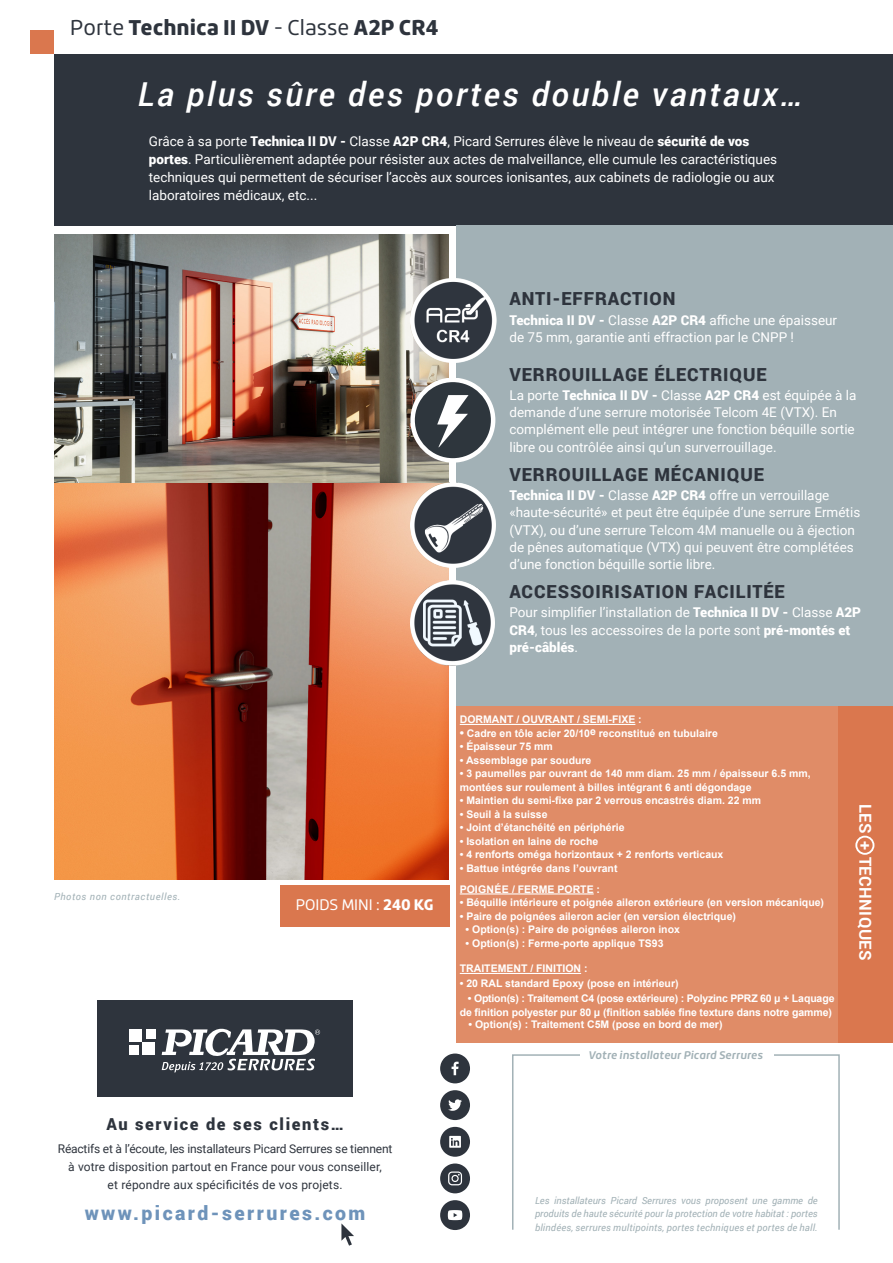
<style>
.page{position:relative;width:893px;height:1263px;background:#fff}
.page>*{position:absolute;margin:0;border:0;box-sizing:border-box;transform-origin:0 0}
.t1{font:italic 500 33px "Roboto";letter-spacing:.075em;color:#fff}
.t2{font:900 21px "Roihu";color:#2e343d}
.t3{font:900 19.5px "Roboto";letter-spacing:.125em;color:#6e93ba}
.t4{font:900 18px "Roboto";letter-spacing:.05em;color:#2e343d}
.t5{font:900 16.5px "Roboto";letter-spacing:.1em;color:#2e343d}
.t6{font:700 16.5px "Roboto";letter-spacing:.025em;color:#fff}
.t7{font:15px "Roihu";color:#fff}
.t8{font:13.5px/17.2px "Roboto";color:#fff}
.t9{font:12px/18px "Roboto";letter-spacing:.01em;color:#2e343d;text-align:center}
.t10{font:italic 700 10.8px "Roihu";letter-spacing:.005em;color:#a2b1b6}
.t11{font:700 10.5px/13.5px "Arial";color:#fff}
.t12{font:italic 9.75px/13.2px "Roboto";letter-spacing:.02em;color:#a2b1b6;text-align:justify}
.t13{font:italic 9.75px "Roboto";letter-spacing:.06em;color:#a2b1b6}
.s1{font-weight:400}
.s2{font-weight:900}
.s3{font-size:12px}
</style>
<div class="page">
<div style="left:54px;top:54px;width:839px;height:172px;background:#2e343d"></div>
<div style="left:512px;top:1054px;width:328px;height:176px;border:2px solid #a2b1b6"></div>
<div style="left:580px;top:1037px;width:193px;height:63px;background:#fff"></div>
<div style="left:30px;top:30px;width:24px;height:24px;background:#da774e"></div>
<svg style="left:341px;top:1223px;width:13px;height:23px"></svg>
<div style="left:97px;top:1001px;width:256px;height:96px;background:#2e343d"></div>
<div style="left:130px;top:1029px;width:12px;height:13px;background:#fff"></div>
<div style="left:146px;top:1029px;width:9px;height:10px;background:#fff"></div>
<div style="left:130px;top:1046px;width:9px;height:9px;background:#fff"></div>
<div style="left:142px;top:1042px;width:13px;height:13px;background:#fff"></div>
<svg style="left:162px;top:1028px;width:158px;height:44px"></svg>
<svg style="left:440px;top:1053px;width:30px;height:30px"></svg>
<svg style="left:440px;top:1090px;width:30px;height:30px"></svg>
<svg style="left:440px;top:1127px;width:30px;height:30px"></svg>
<svg style="left:440px;top:1163px;width:30px;height:30px"></svg>
<svg style="left:440px;top:1200px;width:30px;height:30px"></svg>
<img style="left:54px;top:235px;width:395px;height:644px">
<div style="left:457px;top:226px;width:436px;height:561px;background:#a2b1b6"></div>
<img style="left:411px;top:482px;width:84px;height:85px">
<img style="left:410px;top:580px;width:85px;height:85px">
<img style="left:411px;top:278px;width:85px;height:84px">
<svg style="left:410px;top:379px;width:85px;height:84px"></svg>
<div style="left:457px;top:706px;width:382px;height:337px;background:#e08c67"></div>
<hr style="left:460px;top:724px;width:175px;height:1px;background:#fff">
<hr style="left:460px;top:893px;width:134px;height:1px;background:#fff">
<hr style="left:460px;top:973px;width:121px;height:1px;background:#fff">
<div style="left:838px;top:706px;width:55px;height:337px;background:#da774e"></div>
<div style="left:855px;top:836px;width:19px;height:19px;border:2px solid #fff;border-radius:50%"></div>
<div style="left:280px;top:885px;width:169px;height:41px;background:#da774e"></div>
<p class="t2" style="left:70px;top:16px;width:370px"><span class="s1">Porte</span> Technica II DV <span class="s1">- Classe</span> A2P CR4</p>
<p class="t1" style="left:138px;top:71px;width:666px">La plus sûre des portes double vantaux…</p>
<p class="t8" style="left:149px;top:131px;width:630px;line-height:18px">Grâce à sa porte <span class="s2">Technica II DV -</span> Classe <span class="s2">A2P CR4</span>, Picard Serrures élève le niveau de <span class="s2">sécurité de vos portes</span>. Particulièrement adaptée pour résister aux actes de malveillance, elle cumule les caractéristiques techniques qui permettent de sécuriser l’accès aux sources ionisantes, aux cabinets de radiologie ou aux laboratoires médicaux, etc...</p>
<p class="t13" style="left:54px;top:890px;width:128px">Photos non contractuelles.</p>
<p class="t7" style="left:296px;top:896px;width:139px">POIDS MINI : <span class="s2">240 KG</span></p>
<p class="t5" style="left:106px;top:1113px;width:239px">Au service de ses clients…</p>
<p class="t9" style="left:58px;top:1139px;width:336px">Réactifs et à l’écoute, les installateurs Picard Serrures se tiennent à votre disposition partout en France pour vous conseiller,<br>et répondre aux spécificités de vos projets.</p>
<h3 class="t3" style="left:85px;top:1199px;width:282px">www.picard-serrures.com</h3>
<p class="t4" style="left:509px;top:286px;width:168px">ANTI-EFFRACTION</p>
<p class="t8" style="left:509px;top:311px;width:329px"><span class="s2">Technica II DV -</span> Classe <span class="s2">A2P CR4</span> affiche une épaisseur de 75 mm, garantie anti effraction par le CNPP !</p>
<p class="t4" style="left:509px;top:361px;width:259px">VERROUILLAGE ÉLECTRIQUE</p>
<p class="t8" style="left:509px;top:386px;width:349px">La porte <span class="s2">Technica II DV -</span> Classe <span class="s2">A2P CR4</span> est équipée à la demande d’une serrure motorisée Telcom 4E (VTX). En complément elle peut intégrer une fonction béquille sortie libre ou contrôlée ainsi qu’un surverrouillage.</p>
<p class="t4" style="left:509px;top:461px;width:256px">VERROUILLAGE MÉCANIQUE</p>
<p class="t8" style="left:509px;top:486px;width:352px"><span class="s2">Technica II DV -</span> Classe <span class="s2">A2P CR4</span> offre un verrouillage «haute-sécurité» et peut être équipée d’une serrure Ermétis (VTX), ou d’une serrure Telcom 4M manuelle ou à éjection de pênes automatique (VTX) qui peuvent être complétées d’une fonction béquille sortie libre.</p>
<p class="t4" style="left:509px;top:579px;width:277px">ACCESSOIRISATION FACILITÉE</p>
<p class="t8" style="left:509px;top:603px;width:353px">Pour simplifier l’installation de <span class="s2">Technica II DV -</span> Classe <span class="s2">A2P<br>CR4</span>, tous les accessoires de la porte sont <span class="s2">pré-montés et pré-câblés</span>.</p>
<p class="t11" style="left:460px;top:713px;width:183px">DORMANT / OUVRANT / SEMI-FIXE :</p>
<p class="t11" style="left:460px;top:726px;width:260px"><span class="s3">•</span> Cadre en tôle acier 20/10e reconstitué en tubulaire</p>
<p class="t11" style="left:460px;top:740px;width:94px">• Épaisseur 75 mm</p>
<p class="t11" style="left:460px;top:753px;width:133px">• Assemblage par soudure</p>
<p class="t11" style="left:460px;top:767px;width:352px">• 3 paumelles par ouvrant de 140 mm diam. 25 mm / épaisseur 6.5 mm, montées sur roulement à billes intégrant 6 anti dégondage</p>
<p class="t11" style="left:460px;top:794px;width:303px">• Maintien du semi-fixe par 2 verrous encastrés diam. 22 mm</p>
<p class="t11" style="left:460px;top:807px;width:89px">• Seuil à la suisse</p>
<p class="t11" style="left:460px;top:821px;width:166px">• Joint d’étanchéité en périphérie</p>
<p class="t11" style="left:460px;top:834px;width:140px">• Isolation en laine de roche</p>
<p class="t11" style="left:460px;top:848px;width:265px">• 4 renforts oméga horizontaux + 2 renforts verticaux</p>
<p class="t11" style="left:460px;top:861px;width:159px">• Battue intégrée dans l’ouvrant</p>
<p class="t11" style="left:460px;top:882px;width:142px">POIGNÉE / FERME PORTE :</p>
<p class="t11" style="left:460px;top:896px;width:366px">• Béquille intérieure et poignée aileron extérieure (en version mécanique)</p>
<p class="t11" style="left:460px;top:909px;width:278px">• Paire de poignées aileron acier (en version électrique)</p>
<p class="t11" style="left:466px;top:923px;width:216px">• Option(s) : Paire de poignées aileron inox</p>
<p class="t11" style="left:466px;top:936px;width:199px">• Option(s) : Ferme-porte applique TS93</p>
<p class="t11" style="left:460px;top:962px;width:129px">TRAITEMENT / FINITION :</p>
<p class="t11" style="left:460px;top:977px;width:220px">• 20 RAL standard Epoxy (pose en intérieur)</p>
<p class="t11" style="left:460px;top:992px;width:376px;text-align:right">• Option(s) : Traitement C4 (pose extérieure) : Polyzinc PPRZ 60 μ + Laquage de finition polyester pur 80 μ (finition sablée fine texture dans notre gamme)</p>
<p class="t11" style="left:469px;top:1017px;width:255px">• Option(s) : Traitement C5M (pose en bord de mer)</p>
<p class="t10" style="left:588px;top:1049px;width:176px">Votre installateur Picard Serrures</p>
<p class="t6" style="left:877px;top:804px;width:158px;rotate:90deg">LES + TECHNIQUES</p>
<p class="t12" style="left:535px;top:1194px;width:284px">Les installateurs Picard Serrures vous proposent une gamme de produits de haute sécurité pour la protection de votre habitat : portes blindées, serrures multipoints, portes techniques et portes de hall.</p>
</div>
